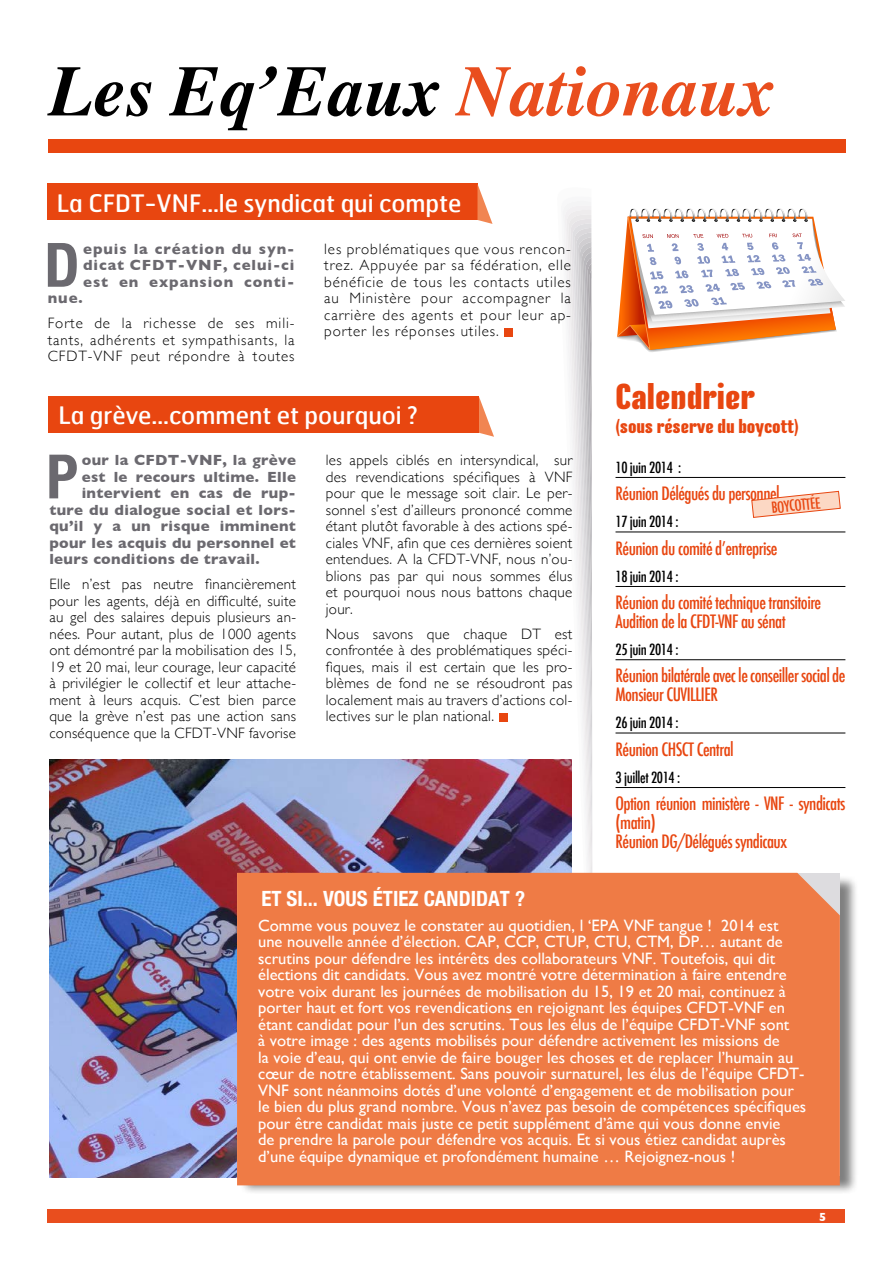
<style>
.page{position:relative;width:893px;height:1263px;background:#fff}
.page>*{position:absolute;margin:0;border:0;box-sizing:border-box;transform-origin:0 0}
.t1{font:italic 700 72px "Times";color:#000}
.t2{font:700 condensed 61.2px "Helvetica Neue LT Com";color:#6b696f}
.t3{font:800 36px "Kurry Pro";color:#e84610}
.t4{font:24px "Hermes";color:#fff}
.t5{font:700 condensed 21px "Helvetica Neue LT Com";color:#fff}
.t6{font:800 19.5px "Kurry Pro";color:#e84610}
.t7{font:500 condensed 18px/18.8px "Futura";letter-spacing:-.03em;color:#e84610}
.t8{font:16.5px/16.5px "Gill Sans";color:#fff}
.t9{font:300 15px/16.5px "Gill Sans";letter-spacing:.02em;color:#000;text-align:justify}
.t10{font:700 15px/16.5px "Gill Sans";letter-spacing:.02em;color:#6b696f;text-align:justify}
.t11{font:500 condensed 15px "Futura";letter-spacing:-.025em;color:#000}
.t12{font:500 condensed 15px "Futura";color:#e84610}
.t13{font:700 12px "Gill Sans";color:#fff}
.s1{color:#e94e1e}
</style>
<div class="page">
<div style="left:47px;top:1209px;width:798px;height:14px;background:#e94e1e"></div>
<svg style="left:578px;top:223px;width:13px;height:650px"></svg>
<svg style="left:580px;top:227px;width:11px;height:646px"></svg>
<svg style="left:582px;top:231px;width:9px;height:642px"></svg>
<svg style="left:584px;top:236px;width:7px;height:637px"></svg>
<svg style="left:586px;top:240px;width:5px;height:633px;background:#d5d4d6"></svg>
<svg style="left:589px;top:248px;width:2px;height:625px"></svg>
<div style="left:47px;top:184px;width:430px;height:36px;background:#e84610"></div>
<div style="left:48px;top:140px;width:798px;height:13px;background:#e84610"></div>
<div style="left:504px;top:328px;width:9px;height:8px;background:#e84610"></div>
<svg style="left:477px;top:184px;width:15px;height:40px"></svg>
<svg style="left:593px;top:208px;width:252px;height:665px"></svg>
<img style="left:49px;top:759px;width:523px;height:419px">
<div style="left:239px;top:875px;width:619px;height:320px;background:#000;opacity:.5"></div>
<div style="left:237px;top:873px;width:603px;height:312px;background:#ef7b45"></div>
<div style="left:48px;top:397px;width:431px;height:36px;background:#e84610"></div>
<div style="left:499px;top:713px;width:8px;height:8px;background:#e84610"></div>
<svg style="left:479px;top:397px;width:15px;height:40px"></svg>
<h1 class="t1" style="left:49px;top:24px;width:726px">Les Eq’Eaux <span class="s1">Nationaux</span></h1>
<h3 class="t4" style="left:57px;top:188px;width:406px">La CFDT-VNF…le syndicat qui compte</h3>
<h2 class="t2" style="left:44px;top:228px;width:37px">D</h2>
<p class="t10" style="left:83px;top:240px;width:213px">epuis la création du syn&shy;dicat CFDT-VNF, celui-ci est en expansion conti-</p>
<p class="t10" style="left:48px;top:290px;width:36px">nue.</p>
<p class="t9" style="left:48px;top:314px;width:248px">Forte de la richesse de ses mili&shy;tants, adhérents et sympathisants, la CFDT-VNF peut répondre à toutes</p>
<p class="t9" style="left:324px;top:240px;width:248px">les problématiques que vous rencon&shy;trez. Appuyée par sa fédération, elle bénéficie de tous les contacts utiles au Ministère pour accompagner la carrière des agents et pour leur ap&shy;porter les réponses utiles.</p>
<h3 class="t4" style="left:58px;top:400px;width:361px">La grève…comment et pourquoi ?</h3>
<h2 class="t2" style="left:46px;top:440px;width:33px">P</h2>
<p class="t10" style="left:82px;top:452px;width:216px">our la CFDT-VNF, la grève</p>
<p class="t10" style="left:82px;top:468px;width:216px">est le recours ultime. Elle</p>
<p class="t10" style="left:82px;top:485px;width:216px">intervient en cas de rup-</p>
<p class="t10" style="left:49px;top:501px;width:248px">ture du dialogue social et lors-</p>
<p class="t10" style="left:49px;top:518px;width:248px">qu’il y a un risque imminent</p>
<p class="t10" style="left:49px;top:534px;width:248px">pour les acquis du personnel et</p>
<p class="t10" style="left:49px;top:551px;width:212px">leurs conditions de travail.</p>
<p class="t9" style="left:49px;top:575px;width:248px">Elle n’est pas neutre financièrement pour les agents, déjà en difficulté, suite au gel des salaires depuis plusieurs an&shy;nées. Pour autant, plus de 1000 agents ont démontré par la mobilisation des 15, 19 et 20 mai, leur courage, leur capacité à privilégier le collectif et leur attache&shy;ment à leurs acquis. C’est bien parce que la grève n’est pas une action sans conséquence que la CFDT-VNF favorise</p>
<p class="t9" style="left:326px;top:452px;width:248px">les appels ciblés en intersyndical, sur des revendications spécifiques à VNF pour que le message soit clair. Le per&shy;sonnel s’est d’ailleurs prononcé comme étant plutôt favorable à des actions spé&shy;ciales VNF, afin que ces dernières soient entendues. A la CFDT-VNF, nous n’ou&shy;blions pas par qui nous sommes élus et pourquoi nous nous battons chaque jour.</p>
<p class="t9" style="left:326px;top:625px;width:248px">Nous savons que chaque DT est confrontée à des problématiques spéci&shy;fiques, mais il est certain que les pro&shy;blèmes de fond ne se résoudront pas localement mais au travers d’actions col&shy;lectives sur le plan national.</p>
<h3 class="t5" style="left:261px;top:885px;width:265px">ET SI... VOUS ÉTIEZ CANDIDAT ?</h3>
<h3 class="t3" style="left:615px;top:371px;width:141px">Calendrier</h3>
<h3 class="t6" style="left:615px;top:412px;width:185px">(sous réserve du boycott)</h3>
<p class="t11" style="left:615px;top:458px;width:67px">10 juin 2014 :</p>
<p class="t7" style="left:615px;top:484px;width:166px">Réunion Délégués du personnel</p>
<p class="t11" style="left:615px;top:512px;width:64px">17 juin 2014 :</p>
<p class="t7" style="left:615px;top:539px;width:163px">Réunion du comité d’entreprise</p>
<p class="t11" style="left:615px;top:567px;width:64px">18 juin 2014 :</p>
<p class="t7" style="left:615px;top:593px;width:207px">Réunion du comité technique transitoire<br>Audition de la CFDT-VNF au sénat</p>
<p class="t11" style="left:615px;top:640px;width:64px">25 juin 2014 :</p>
<p class="t7" style="left:615px;top:666px;width:231px">Réunion bilatérale avec le conseiller social de<br>Monsieur CUVILLIER</p>
<p class="t11" style="left:615px;top:713px;width:64px">26 juin 2014 :</p>
<p class="t7" style="left:615px;top:740px;width:120px">Réunion CHSCT Central</p>
<p class="t11" style="left:615px;top:768px;width:66px">3 juillet 2014 :</p>
<p class="t7" style="left:615px;top:794px;width:231px">Option réunion ministère - VNF - syndicats (matin)<br>Réunion DG/Délégués syndicaux</p>
<p class="t12" style="left:771px;top:498px;width:51px;rotate:-6deg">BOYCOTTÉE</p>
<p class="t8" style="left:258px;top:917px;width:550px">Comme vous pouvez le constater au quotidien, l ‘EPA VNF tangue ! 2014 est une nouvelle année d’élection. CAP, CCP, CTUP, CTU, CTM, DP… autant de scrutins pour défendre les intérêts des collaborateurs VNF. Toutefois, qui dit élections dit candidats. Vous avez montré votre détermination à faire entendre votre voix durant les journées de mobilisation du 15, 19 et 20 mai, continuez à porter haut et fort vos revendications en rejoignant les équipes CFDT-VNF en étant candidat pour l’un des scrutins. Tous les élus de l’équipe CFDT-VNF sont<br>à votre image : des agents mobilisés pour défendre activement les missions de<br>la voie d’eau, qui ont envie de faire bouger les choses et de replacer l’humain au cœur de notre établissement. Sans pouvoir surnaturel, les élus de l’équipe CFDT-VNF sont néanmoins dotés d’une volonté d’engagement et de mobilisation pour le bien du plus grand nombre. Vous n’avez pas besoin de compétences spécifiques pour être candidat mais juste ce petit supplément d’âme qui vous donne envie<br>de prendre la parole pour défendre vos acquis. Et si vous étiez candidat auprès d’une équipe dynamique et profondément humaine … Rejoignez-nous !</p>
<p class="t13" style="left:819px;top:1207px;width:9px">5</p>
</div>
